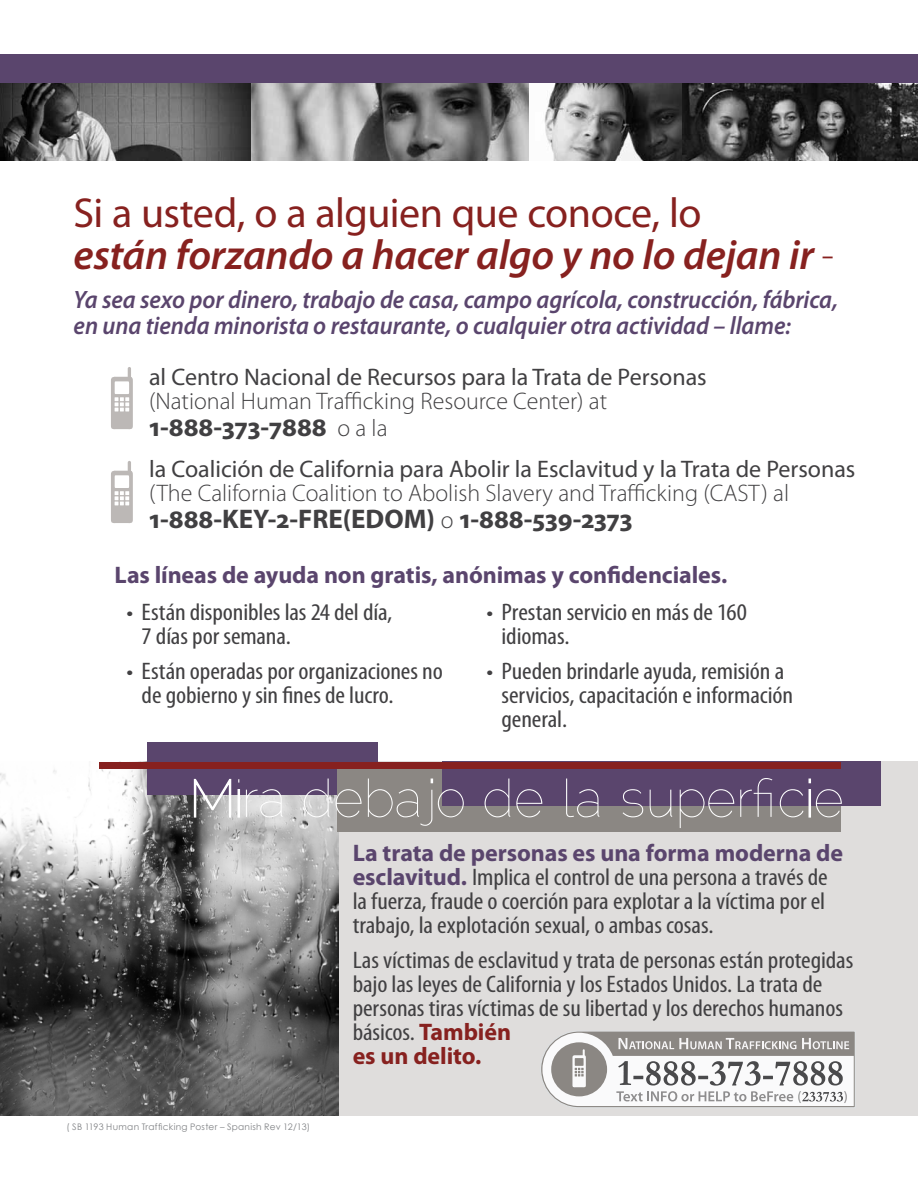
<style>
.page{position:relative;width:918px;height:1188px;background:#fff}
.page>*{position:absolute;margin:0;border:0;box-sizing:border-box;transform-origin:0 0}
.t1{font:100 52.5px "Raleway";color:#fff}
.t2{font:italic 600 42px/42px "Myriad Pro";letter-spacing:-.005em;color:#87211f}
.t3{font:700 27px "Myriad Pro";color:#414042}
.t4{font:italic 600 25.2px/25.5px "Myriad Pro";letter-spacing:-.005em;color:#5a456d;scale:.95 1}
.t5{font:condensed 24px/24px "Myriad Pro";letter-spacing:-.005em;color:#414042;scale:1.1 1}
.t6{font:24px "Myriad Pro";color:#414042}
.t7{font:300 24px "Myriad Pro";color:#414042}
.t8{font:700 24px "Myriad Pro";letter-spacing:-.005em;color:#5a456d}
.t9{font:9px "Century Gothic";letter-spacing:.025em;color:#808285}
.s1{font-weight:400;font-style:normal}
.s2{font-weight:300;font-style:normal}
.s3{font-size:24px}
.s4{font-weight:300;font-size:24px}
.s5{font-weight:700;font-stretch:normal;color:#5a456d}
.s6{font-weight:700;font-stretch:normal;color:#87211f}
</style>
<div class="page">
<img style="left:0;top:82px;width:918px;height:79px">
<div style="left:0;top:54px;width:918px;height:28px;background:#5a456d"></div>
<svg style="left:111px;top:367px;width:22px;height:63px"></svg>
<svg style="left:111px;top:461px;width:22px;height:62px"></svg>
<div style="left:1px;top:761px;width:917px;height:355px;background:#dfdddc"></div>
<img style="left:0;top:761px;width:338px;height:354px">
<div style="left:148px;top:742px;width:230px;height:53px;background:#5a456d"></div>
<div style="left:338px;top:762px;width:503px;height:70px;background:#8b8783"></div>
<div style="left:442px;top:761px;width:438px;height:45px;background:#5a456d"></div>
<div style="left:99px;top:762px;width:742px;height:6px;background:#87211f"></div>
<svg style="left:193px;top:778px;width:39px;height:40px"></svg>
<div style="left:238px;top:789px;width:2px;height:29px;border:1px solid #fff"></div>
<div style="left:809px;top:789px;width:2px;height:29px;border:1px solid #fff"></div>
<svg style="left:541px;top:1031px;width:314px;height:77px;background:#c2c1c0"></svg>
<p class="t2" style="left:74px;top:191px;width:762px"><span class="s1">Si a usted, o a alguien que conoce, lo<br></span>están forzando a hacer algo y no lo dejan ir <span class="s2">-</span></p>
<p class="t4" style="left:74px;top:287px;width:806px">Ya sea sexo por dinero, trabajo de casa, campo agrícola, construcción, fábrica, en una tienda minorista o restaurante, o cualquier otra actividad – llame<span class="s3">:</span></p>
<p class="t6" style="left:149px;top:362px;width:559px">al Centro Nacional de Recursos para la Trata de Personas</p>
<p class="t7" style="left:149px;top:387px;width:460px">(National Human Trafficking Resource Center) at</p>
<p class="t3" style="left:149px;top:409px;width:240px">1-888-373-7888 <span class="s4">o a la</span></p>
<p class="t6" style="left:149px;top:454px;width:708px">la Coalición de California para Abolir la Esclavitud y la Trata de Personas</p>
<p class="t7" style="left:149px;top:478px;width:642px">(The California Coalition to Abolish Slavery and Trafficking (CAST) al</p>
<p class="t3" style="left:149px;top:501px;width:485px">1-888-KEY-2-FRE(EDOM) <span class="s4">o</span> 1-888-539-2373</p>
<h2 class="t8" style="left:115px;top:559px;width:614px">Las líneas de ayuda non gratis, anónimas y confidenciales.</h2>
<p class="t5" style="left:127px;top:600px;width:243px">• Están disponibles las 24 del día,</p>
<p class="t5" style="left:127px;top:658px;width:289px">• Están operadas por organizaciones no</p>
<p class="t5" style="left:487px;top:600px;width:238px">• Prestan servicio en más de 160</p>
<p class="t5" style="left:142px;top:624px;width:137px">7 días por semana.</p>
<p class="t5" style="left:502px;top:624px;width:63px">idiomas.</p>
<p class="t5" style="left:487px;top:658px;width:272px">• Pueden brindarle ayuda, remisión a</p>
<p class="t5" style="left:142px;top:682px;width:231px">de gobierno y sin fines de lucro.</p>
<p class="t5" style="left:502px;top:682px;width:266px">servicios, capacitación e información general.</p>
<h2 class="t1" style="left:191px;top:769px;width:655px">Mira debajo de la superficie</h2>
<p class="t5" style="left:353px;top:841px;width:447px"><span class="s5">La trata de personas es una forma moderna de esclavitud.</span> Implica el control de una persona a través de la fuerza, fraude o coerción para explotar a la víctima por el trabajo, la explotación sexual, o ambas cosas.</p>
<p class="t5" style="left:353px;top:948px;width:457px">Las víctimas de esclavitud y trata de personas están protegidas bajo las leyes de California y los Estados Unidos. La trata de personas tiras víctimas de su libertad y los derechos humanos básicos. <span class="s6">También<br>es un delito.</span></p>
<p class="t9" style="left:67px;top:1120px;width:245px">( SB 1193 Human Trafficking Poster – Spanish Rev 12/13)</p>
</div>
